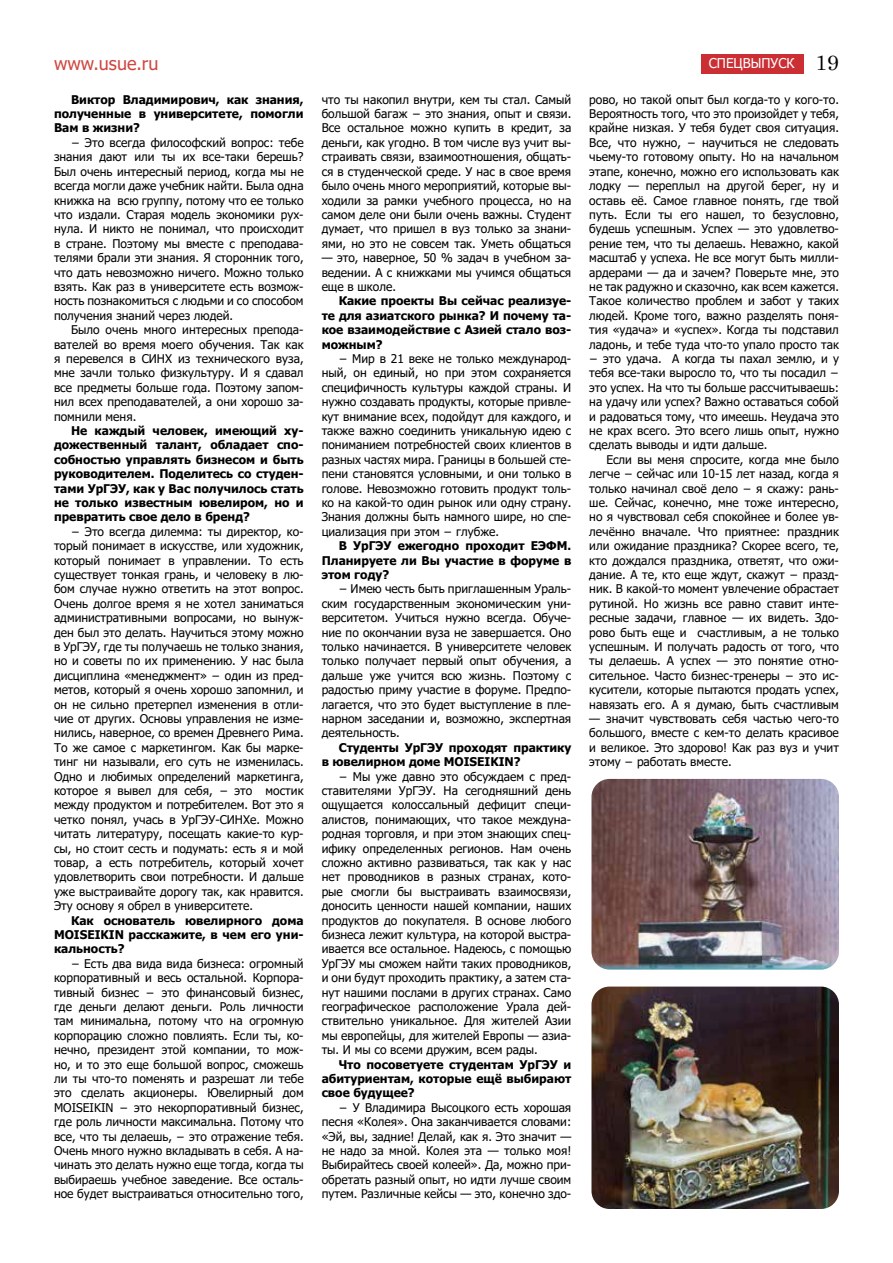
<style>
.page{position:relative;width:893px;height:1263px;background:#fff}
.page>*{position:absolute;margin:0;border:0;box-sizing:border-box;transform-origin:0 0}
.t1{font:18px "Tahoma";color:#cf4742}
.t2{font:13.5px "Tahoma";color:#fff}
.t3{font:12px/14.4px "Tahoma";color:#000;text-align:justify}
.t4{font:700 12px/14.4px "Tahoma";color:#000;text-align:justify}
.s1{font-family:"Century";font-size:21px;color:#000}
</style>
<div class="page">
<div style="left:702px;top:54px;width:102px;height:19px;background:#cb2f34"></div>
<img style="left:591px;top:779px;width:248px;height:190px">
<img style="left:591px;top:986px;width:248px;height:223px">
<h1 class="t1" style="left:54px;top:51px;width:106px">www.usue.ru</h1>
<p class="t2" style="left:709px;top:54px;width:132px">СПЕЦВЫПУСК <span class="s1">19</span></p>
<p class="t4" style="left:54px;top:93px;width:251px;text-indent:17px">Виктор Владимирович, как знания, полученные в университете, помогли Вам в жизни?</p>
<p class="t3" style="left:54px;top:136px;width:251px;text-indent:17px">− Это всегда философский вопрос: тебе знания дают или ты их все-таки берешь?<br>Был очень интересный период, когда мы не всегда могли даже учебник найти. Была одна книжка на всю группу, потому что ее только что издали. Старая модель экономики рух&shy;нула. И никто не понимал, что происходит в стране. Поэтому мы вместе с преподава&shy;телями брали эти знания. Я сторонник того, что дать невозможно ничего. Можно только взять. Как раз в университете есть возмож&shy;ность познакомиться с людьми и со способом получения знаний через людей.</p>
<p class="t3" style="left:54px;top:323px;width:251px;text-indent:17px">Было очень много интересных препода&shy;вателей во время моего обучения. Так как я перевелся в СИНХ из технического вуза, мне зачли только физкультуру. И я сдавал все предметы больше года. Поэтому запом&shy;нил всех преподавателей, а они хорошо за&shy;помнили меня.</p>
<p class="t4" style="left:54px;top:424px;width:251px;text-indent:17px">Не каждый человек, имеющий ху&shy;дожественный талант, обладает спо&shy;собностью управлять бизнесом и быть руководителем. Поделитесь со студен&shy;тами УрГЭУ, как у Вас получилось стать не только известным ювелиром, но и превратить свое дело в бренд?</p>
<p class="t3" style="left:54px;top:525px;width:251px;text-indent:17px">− Это всегда дилемма: ты директор, ко&shy;торый понимает в искусстве, или художник, который понимает в управлении. То есть существует тонкая грань, и человеку в лю&shy;бом случае нужно ответить на этот вопрос.<br>Очень долгое время я не хотел заниматься административными вопросами, но вынуж&shy;ден был это делать. Научиться этому можно в УрГЭУ, где ты получаешь не только знания, но и советы по их применению. У нас была дисциплина «менеджмент» − один из пред&shy;метов, который я очень хорошо запомнил, и он не сильно претерпел изменения в отли&shy;чие от других. Основы управления не изме&shy;нились, наверное, со времен Древнего Рима.<br>То же самое с маркетингом. Как бы марке&shy;тинг ни называли, его суть не изменилась.<br>Одно и любимых определений маркетинга, которое я вывел для себя, − это мостик между продуктом и потребителем. Вот это я четко понял, учась в УрГЭУ-СИНХе. Можно читать литературу, посещать какие-то кур&shy;сы, но стоит сесть и подумать: есть я и мой товар, а есть потребитель, который хочет удовлетворить свои потребности. И дальше уже выстраивайте дорогу так, как нравится.<br>Эту основу я обрел в университете.</p>
<p class="t4" style="left:54px;top:913px;width:251px;text-indent:17px">Как основатель ювелирного дома MOISEIKIN расскажите, в чем его уни&shy;кальность?</p>
<p class="t3" style="left:54px;top:957px;width:251px;text-indent:17px">− Есть два вида вида бизнеса: огромный корпоративный и весь остальной. Корпора&shy;тивный бизнес − это финансовый бизнес, где деньги делают деньги. Роль личности там минимальна, потому что на огромную корпорацию сложно повлиять. Если ты, ко&shy;нечно, президент этой компании, то мож&shy;но, и то это еще большой вопрос, сможешь ли ты что-то поменять и разрешат ли тебе это сделать акционеры. Ювелирный дом MOISEIKIN − это некорпоративный бизнес, где роль личности максимальна. Потому что все, что ты делаешь, − это отражение тебя.<br>Очень много нужно вкладывать в себя. А на&shy;чинать это делать нужно еще тогда, когда ты выбираешь учебное заведение. Все осталь&shy;ное будет выстраиваться относительно того,</p>
<p class="t3" style="left:589px;top:93px;width:251px">рово, но такой опыт был когда-то у кого-то.<br>Вероятность того, что это произойдет у тебя, крайне низкая. У тебя будет своя ситуация.<br>Все, что нужно, − научиться не следовать чьему-то готовому опыту. Но на начальном этапе, конечно, можно его использовать как лодку — переплыл на другой берег, ну и оставь её. Самое главное понять, где твой путь. Если ты его нашел, то безусловно, будешь успешным. Успех — это удовлетво&shy;рение тем, что ты делаешь. Неважно, какой масштаб у успеха. Не все могут быть милли&shy;ардерами — да и зачем? Поверьте мне, это не так радужно и сказочно, как всем кажется.<br>Такое количество проблем и забот у таких людей. Кроме того, важно разделять поня&shy;тия «удача» и «успех». Когда ты подставил ладонь, и тебе туда что-то упало просто так − это удача. А когда ты пахал землю, и у тебя все-таки выросло то, что ты посадил − это успех. На что ты больше рассчитываешь: на удачу или успех? Важно оставаться собой и радоваться тому, что имеешь. Неудача это не крах всего. Это всего лишь опыт, нужно сделать выводы и идти дальше.</p>
<p class="t3" style="left:589px;top:453px;width:251px;text-indent:17px">Если вы меня спросите, когда мне было легче − сейчас или 10-15 лет назад, когда я только начинал своё дело − я скажу: рань&shy;ше. Сейчас, конечно, мне тоже интересно, но я чувствовал себя спокойнее и более ув&shy;лечённо вначале. Что приятнее: праздник или ожидание праздника? Скорее всего, те, кто дождался праздника, ответят, что ожи&shy;дание. А те, кто еще ждут, скажут − празд&shy;ник. В какой-то момент увлечение обрастает рутиной. Но жизнь все равно ставит инте&shy;ресные задачи, главное — их видеть. Здо&shy;рово быть еще и счастливым, а не только успешным. И получать радость от того, что ты делаешь. А успех — это понятие отно&shy;сительное. Часто бизнес-тренеры − это ис&shy;кусители, которые пытаются продать успех, навязать его. А я думаю, быть счастливым</p>
<p class="t3" style="left:589px;top:712px;width:251px">— значит чувствовать себя частью чего-то большого, вместе с кем-то делать красивое и великое. Это здорово! Как раз вуз и учит этому − работать вместе.</p>
<p class="t3" style="left:322px;top:93px;width:251px">что ты накопил внутри, кем ты стал. Самый большой багаж − это знания, опыт и связи.<br>Все остальное можно купить в кредит, за деньги, как угодно. В том числе вуз учит вы&shy;страивать связи, взаимоотношения, общать&shy;ся в студенческой среде. У нас в свое время было очень много мероприятий, которые вы&shy;ходили за рамки учебного процесса, но на самом деле они были очень важны. Студент думает, что пришел в вуз только за знани&shy;ями, но это не совсем так. Уметь общаться</p>
<p class="t3" style="left:322px;top:251px;width:251px">— это, наверное, 50 % задач в учебном за&shy;ведении. А с книжками мы учимся общаться еще в школе.</p>
<p class="t4" style="left:322px;top:294px;width:251px;text-indent:17px">Какие проекты Вы сейчас реализуе&shy;те для азиатского рынка? И почему та&shy;кое взаимодействие с Азией стало воз&shy;можным?</p>
<p class="t3" style="left:322px;top:352px;width:251px;text-indent:17px">− Мир в 21 веке не только международ&shy;ный, он единый, но при этом сохраняется специфичность культуры каждой страны. И нужно создавать продукты, которые привле&shy;кут внимание всех, подойдут для каждого, и также важно соединить уникальную идею с пониманием потребностей своих клиентов в разных частях мира. Границы в большей сте&shy;пени становятся условными, и они только в голове. Невозможно готовить продукт толь&shy;ко на какой-то один рынок или одну страну.<br>Знания должны быть намного шире, но спе&shy;циализация при этом − глубже.</p>
<p class="t4" style="left:322px;top:539px;width:251px;text-indent:17px">В УрГЭУ ежегодно проходит ЕЭФМ.<br>Планируете ли Вы участие в форуме в этом году?</p>
<p class="t3" style="left:322px;top:582px;width:251px;text-indent:17px">− Имею честь быть приглашенным Ураль&shy;ским государственным экономическим уни&shy;верситетом. Учиться нужно всегда. Обуче&shy;ние по окончании вуза не завершается. Оно только начинается. В университете человек только получает первый опыт обучения, а дальше уже учится всю жизнь. Поэтому с радостью приму участие в форуме. Предпо&shy;лагается, что это будет выступление в пле&shy;нарном заседании и, возможно, экспертная деятельность.</p>
<p class="t4" style="left:322px;top:741px;width:251px;text-indent:17px">Студенты УрГЭУ проходят практику в ювелирном доме MOISEIKIN?</p>
<p class="t3" style="left:322px;top:770px;width:251px;text-indent:17px">− Мы уже давно это обсуждаем с пред&shy;ставителями УрГЭУ. На сегодняшний день ощущается колоссальный дефицит специ&shy;алистов, понимающих, что такое междуна&shy;родная торговля, и при этом знающих спец&shy;ифику определенных регионов. Нам очень сложно активно развиваться, так как у нас нет проводников в разных странах, кото&shy;рые смогли бы выстраивать взаимосвязи, доносить ценности нашей компании, наших продуктов до покупателя. В основе любого бизнеса лежит культура, на которой выстра&shy;ивается все остальное. Надеюсь, с помощью УрГЭУ мы сможем найти таких проводников, и они будут проходить практику, а затем ста&shy;нут нашими послами в других странах. Само географическое расположение Урала дей&shy;ствительно уникальное. Для жителей Азии мы европейцы, для жителей Европы — азиа&shy;ты. И мы со всеми дружим, всем рады.</p>
<p class="t4" style="left:322px;top:1057px;width:251px;text-indent:17px">Что посоветуете студентам УрГЭУ и абитуриентам, которые ещё выбирают свое будущее?</p>
<p class="t3" style="left:322px;top:1101px;width:251px;text-indent:17px">− У Владимира Высоцкого есть хорошая песня «Колея». Она заканчивается словами: «Эй, вы, задние! Делай, как я. Это значит — не надо за мной. Колея эта — только моя!<br>Выбирайтесь своей колеей». Да, можно при&shy;обретать разный опыт, но идти лучше своим путем. Различные кейсы — это, конечно здо-</p>
</div>
